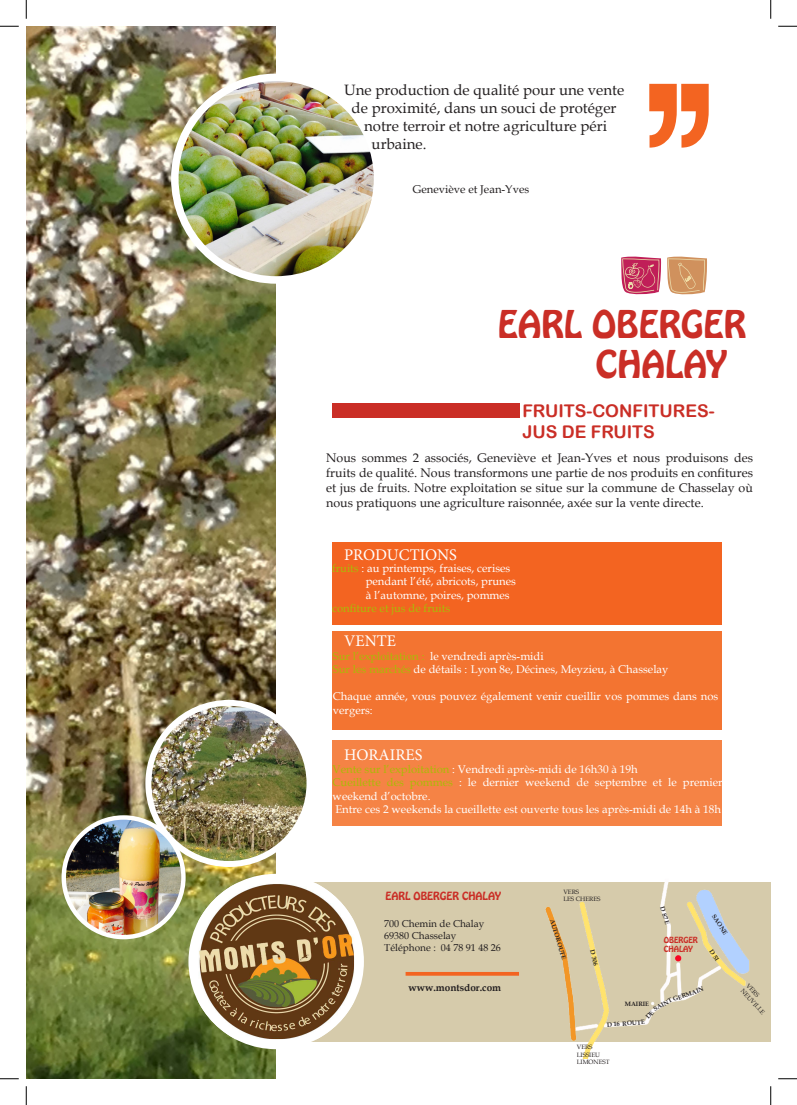
<style>
.page{position:relative;width:797px;height:1105px;background:#fff}
.page>*{position:absolute;margin:0;border:0;box-sizing:border-box;transform-origin:0 0}
.t1{font:33.75px "Hobo Std";color:#ca2e26}
.t2{font:17.5px "Arial Rounded MT Bold";color:#ca2e26}
.t3{font:16.25px "Minion Pro";color:#fff}
.t4{font:15px "Book Antiqua";color:#231f20}
.t5{font:12.5px/15px "Book Antiqua";color:#231f20;text-align:justify}
.t6{font:11.25px/13.5px "Book Antiqua";color:#fff}
.t7{font:11.25px "Book Antiqua";color:#abba07}
.t8{font:11.25px "Book Antiqua";color:#231f20}
.t9{font:10px "Book Antiqua";color:#231f20}
.t10{font:10px "Hobo Std";color:#ca2e26}
.t11{font:700 10px "Book Antiqua";color:#231f20}
.t12{font:7.5px "Hobo Std";color:#ca2e26}
.t13{font:700 6.25px "Book Antiqua";letter-spacing:-.01em;color:#231f20}
.t14{font:6.25px "Book Antiqua";color:#231f20}
.s1{color:#abba07}
</style>
<div class="page">
<div style="left:261px;top:882px;width:509px;height:159px;background:#d6cbab"></div>
<img style="left:26px;top:26px;width:249px;height:1053px">
<div style="left:188px;top:874px;width:176px;height:175px;background:#fff;border-radius:50%"></div>
<img style="left:198px;top:883px;width:156px;height:156px">
<img style="left:175px;top:77px;width:202px;height:203px;border-radius:101px">
<div style="left:171px;top:74px;width:210px;height:210px;border:8px solid #fff;border-radius:50%"></div>
<img style="left:148px;top:707px;width:157px;height:157px">
<div style="left:145px;top:700px;width:167px;height:167px;border:6px solid #fff;border-radius:50%"></div>
<img style="left:64px;top:817px;width:119px;height:120px;border-radius:60px">
<div style="left:62px;top:815px;width:124px;height:124px;border:4px solid #fff;border-radius:50%"></div>
<svg style="left:649px;top:84px;width:59px;height:64px"></svg>
<svg style="left:621px;top:256px;width:86px;height:39px;background:#d68680"></svg>
<div style="left:332px;top:542px;width:390px;height:82px;background:#f36421"></div>
<div style="left:332px;top:631px;width:390px;height:99px;background:#f37431"></div>
<div style="left:332px;top:741px;width:390px;height:85px;background:#f58345"></div>
<div style="left:332px;top:403px;width:187px;height:15px;background:#ca2e26"></div>
<svg style="left:405px;top:972px;width:114px;height:4px"></svg>
<img style="left:523px;top:882px;width:241px;height:176px">
<img style="left:668px;top:946px;width:22px;height:23px">
<img style="left:643px;top:991px;width:16px;height:20px">
<svg style="left:0;top:25px;width:19px;height:2px"></svg>
<svg style="left:778px;top:25px;width:19px;height:2px"></svg>
<svg style="left:0;top:1078px;width:19px;height:1px"></svg>
<svg style="left:778px;top:1078px;width:19px;height:1px"></svg>
<svg style="left:25px;top:0;width:2px;height:19px"></svg>
<svg style="left:25px;top:1086px;width:2px;height:19px"></svg>
<svg style="left:770px;top:0;width:1px;height:19px"></svg>
<svg style="left:770px;top:1086px;width:1px;height:19px"></svg>
<svg style="left:709px;top:949px;width:10px;height:13px"></svg>
<svg style="left:645px;top:1010px;width:9px;height:9px"></svg>
<p class="t4" style="left:344px;top:80px;width:281px">Une production de qualité pour une vente</p>
<p class="t4" style="left:351px;top:98px;width:266px">de proximité, dans un souci de protéger</p>
<p class="t4" style="left:364px;top:116px;width:244px">notre terroir et notre agriculture péri</p>
<p class="t4" style="left:371px;top:134px;width:56px">urbaine.</p>
<p class="t8" style="left:413px;top:182px;width:118px">Geneviève et Jean-Yves</p>
<p class="t1" style="left:498px;top:300px;width:250px">EARL OBERGER</p>
<p class="t1" style="left:595px;top:341px;width:133px">CHALAY</p>
<p class="t2" style="left:522px;top:401px;width:194px">FRUITS-CONFITURES-</p>
<p class="t2" style="left:522px;top:422px;width:134px">JUS DE FRUITS</p>
<p class="t5" style="left:326px;top:450px;width:428px">Nous sommes 2 associés, Geneviève et Jean-Yves et nous produisons des fruits de qualité. Nous transformons une partie de nos produits en confitures et jus de fruits. Notre exploitation se situe sur la commune de Chasselay où nous pratiquons une agriculture raisonnée, axée sur la vente directe.</p>
<p class="t3" style="left:344px;top:543px;width:114px">PRODUCTIONS</p>
<p class="t6" style="left:332px;top:561px;width:180px"><span class="s1">fruits</span> : au printemps, fraises, cerises</p>
<p class="t6" style="left:366px;top:575px;width:152px">pendant l’été, abricots, prunes</p>
<p class="t6" style="left:366px;top:588px;width:145px">à l’automne, poires, pommes</p>
<p class="t7" style="left:332px;top:601px;width:120px">confiture et jus de fruits</p>
<p class="t6" style="left:333px;top:649px;width:212px"><span class="s1">Sur l’exploitation :</span> le vendredi après-midi</p>
<p class="t6" style="left:333px;top:662px;width:337px"><span class="s1">Sur les marchés</span> de détails : Lyon 8e, Décines, Meyzieu, à Chasselay</p>
<p class="t6" style="left:333px;top:689px;width:387px">Chaque année, vous pouvez également venir cueillir vos pommes dans nos vergers:</p>
<p class="t3" style="left:344px;top:630px;width:53px">VENTE</p>
<p class="t3" style="left:344px;top:744px;width:80px">HORAIRES</p>
<p class="t6" style="left:332px;top:762px;width:306px"><span class="s1">Vente sur l’exploitation</span> : Vendredi après-midi de 16h30 à 19h</p>
<p class="t6" style="left:332px;top:775px;width:391px"><span class="s1">Cueillette des pommes</span> : le dernier weekend de septembre et le premier weekend d’octobre.</p>
<p class="t6" style="left:335px;top:802px;width:387px">Entre ces 2 weekends la cueillette est ouverte tous les après-midi de 14h à 18h</p>
<p class="t10" style="left:385px;top:889px;width:117px">EARL OBERGER CHALAY</p>
<p class="t14" style="left:563px;top:887px;width:17px">VERS</p>
<p class="t14" style="left:563px;top:895px;width:39px">LES CHERES</p>
<p class="t9" style="left:384px;top:917px;width:102px">700 Chemin de Chalay</p>
<p class="t9" style="left:384px;top:929px;width:74px">69380 Chasselay</p>
<p class="t9" style="left:384px;top:941px;width:118px">Téléphone : 04 78 91 48 26</p>
<p class="t13" style="left:556px;top:918px;width:43px;rotate:73deg">AUTOROUTE</p>
<p class="t13" style="left:596px;top:948px;width:18px;rotate:76deg">D 306</p>
<p class="t13" style="left:666px;top:905px;width:20px;rotate:73deg">D 87 E</p>
<p class="t12" style="left:663px;top:934px;width:36px">OBERGER</p>
<p class="t12" style="left:663px;top:943px;width:31px">CHALAY</p>
<p class="t13" style="left:717px;top:913px;width:24px;rotate:57deg">SAONE</p>
<p class="t11" style="left:408px;top:981px;width:94px">www.montsdor.com</p>
<p class="t13" style="left:671px;top:995px;width:34px;rotate:-20deg">GERMAIN</p>
<p class="t13" style="left:652px;top:1005px;width:22px;rotate:-28deg">SAINT</p>
<p class="t13" style="left:625px;top:1000px;width:26px">MAIRIE</p>
<p class="t14" style="left:750px;top:981px;width:17px;rotate:47deg">VERS</p>
<p class="t14" style="left:745px;top:987px;width:33px;rotate:47deg">NEUVILLE</p>
<p class="t13" style="left:606px;top:1021px;width:40px;rotate:-5deg">D 16 ROUTE</p>
<p class="t14" style="left:577px;top:1043px;width:17px">VERS</p>
<p class="t14" style="left:577px;top:1050px;width:25px">LISSIEU</p>
<p class="t14" style="left:577px;top:1058px;width:34px">LIMONEST</p>
</div>
